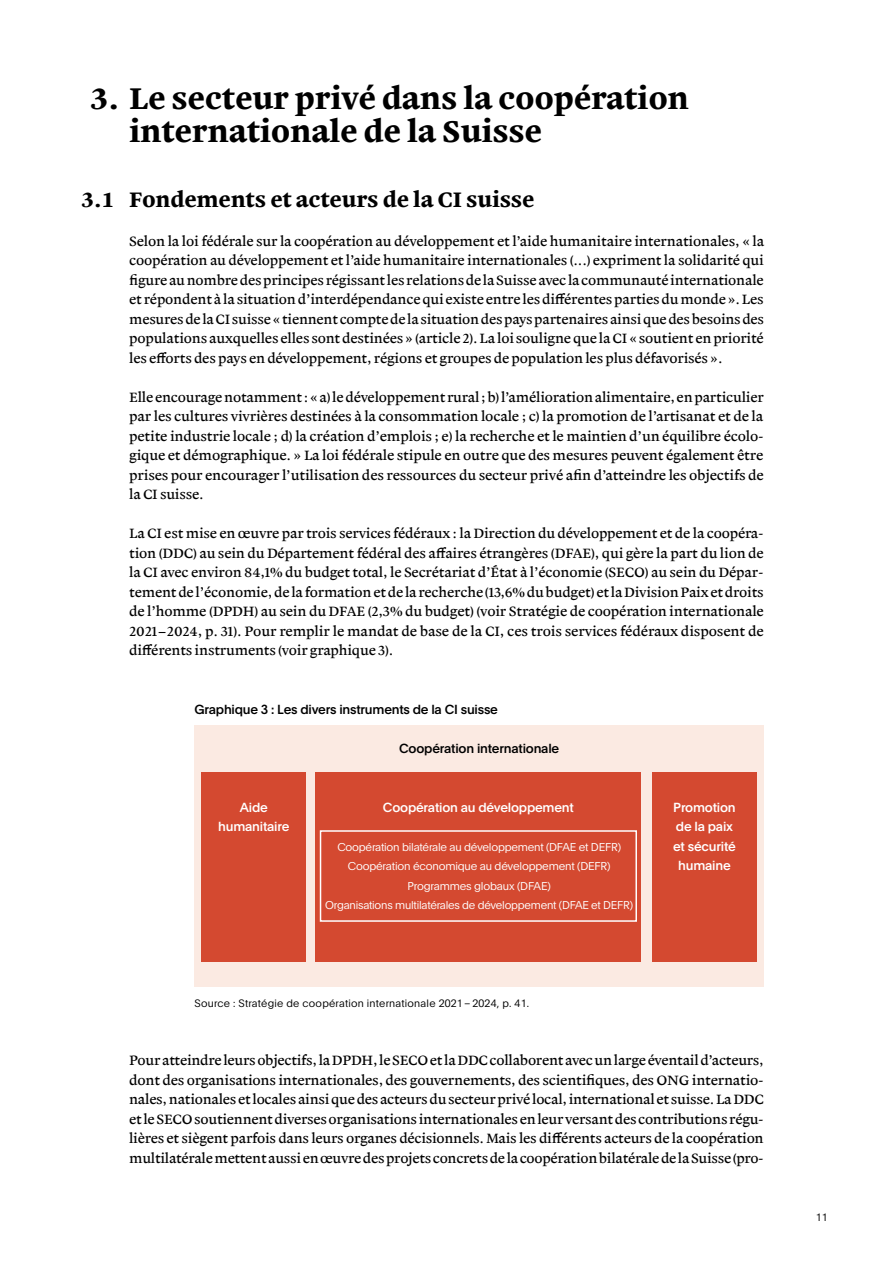
<style>
.page{position:relative;width:893px;height:1263px;background:#fff}
.page>*{position:absolute;margin:0;border:0;box-sizing:border-box;transform-origin:0 0}
.t1{font:700 30px/33px "Malabar LT Pro";letter-spacing:-.01em;color:#000}
.t2{font:700 21px "Malabar LT Pro";letter-spacing:-.01em;color:#000}
.t3{font:13.5px/19.5px "Malabar LT Pro";letter-spacing:-.015em;color:#000;text-align:justify}
.t4{font:500 12.9px/19.5px "Plain";letter-spacing:-.015em;color:#fff;text-align:center}
.t5{font:500 12.9px "Plain";letter-spacing:-.015em;color:#000}
.t6{font:300 11.1px/19.5px "Plain";letter-spacing:-.02em;color:#fff;text-align:center}
.t7{font:300 10.5px "Plain";letter-spacing:.02em;color:#000}
</style>
<div class="page">
<div style="left:195px;top:725px;width:569px;height:262px;background:#fbeae2"></div>
<div style="left:202px;top:772px;width:104px;height:190px;background:#d44930"></div>
<div style="left:316px;top:772px;width:325px;height:190px;background:#d44930"></div>
<div style="left:652px;top:772px;width:105px;height:190px;background:#d44930"></div>
<div style="left:320px;top:830px;width:317px;height:92px;border:2px solid #fff"></div>
<h1 class="t1" style="left:129px;top:80px;width:561px;text-indent:-40px">3. Le secteur privé dans la coopération internationale de la Suisse</h1>
<h2 class="t2" style="left:81px;top:183px;width:455px">3.1 Fondements et acteurs de la CI suisse</h2>
<p class="t3" style="left:129px;top:231px;width:637px">Selon la loi fédérale sur la coopération au développement et l’aide humanitaire internationales, « la coopération au développement et l’aide humanitaire internationales (...) expriment la solidarité qui figure au nombre des principes régissant les relations de la Suisse avec la communauté internationale et répondent à la situation d’interdépendance qui existe entre les différentes parties du monde ». Les mesures de la CI suisse « tiennent compte de la situation des pays partenaires ainsi que des besoins des populations auxquelles elles sont destinées » (article 2). La loi souligne que la CI « soutient en priorité les efforts des pays en développement, régions et groupes de population les plus défavorisés ».</p>
<p class="t3" style="left:129px;top:387px;width:636px">Elle encourage notamment : « a) le développement rural ; b) l’amélioration alimentaire, en particulier par les cultures vivrières destinées à la consommation locale ; c) la promotion de l’artisanat et de la petite industrie locale ; d) la création d’emplois ; e) la recherche et le maintien d’un équilibre écolo&shy;gique et démographique. » La loi fédérale stipule en outre que des mesures peuvent également être prises pour encourager l’utilisation des ressources du secteur privé afin d’atteindre les objectifs de la CI suisse.</p>
<p class="t3" style="left:129px;top:523px;width:636px">La CI est mise en œuvre par trois services fédéraux : la Direction du développement et de la coopéra&shy;tion (DDC) au sein du Département fédéral des affaires étrangères (DFAE), qui gère la part du lion de la CI avec environ 84,1% du budget total, le Secrétariat d’État à l’économie (SECO) au sein du Dépar&shy;tement de l’économie, de la formation et de la recherche (13,6% du budget) et la Division Paix et droits de l’homme (DPDH) au sein du DFAE (2,3% du budget) (voir Stratégie de coopération internationale 2021–2024, p. 31). Pour remplir le mandat de base de la CI, ces trois services fédéraux disposent de différents instruments (voir graphique 3).</p>
<p class="t5" style="left:195px;top:700px;width:305px">Graphique 3 : Les divers instruments de la CI suisse</p>
<p class="t5" style="left:399px;top:739px;width:162px">Coopération internationale</p>
<p class="t4" style="left:383px;top:796px;width:192px">Coopération au développement</p>
<p class="t6" style="left:325px;top:836px;width:309px">Coopération bilatérale au développement (DFAE et DEFR)<br>Coopération économique au développement (DEFR)<br>Programmes globaux (DFAE)<br>Organisations multilatérales de développement (DFAE et DEFR)</p>
<p class="t4" style="left:218px;top:796px;width:73px">Aide humanitaire</p>
<p class="t4" style="left:673px;top:796px;width:64px">Promotion de la paix et sécurité humaine</p>
<p class="t7" style="left:195px;top:995px;width:336px">Source : Stratégie de coopération internationale 2021 – 2024, p. 41.</p>
<p class="t3" style="left:129px;top:1050px;width:636px">Pour atteindre leurs objectifs, la DPDH, le SECO et la DDC collaborent avec un large éventail d’acteurs, dont des organisations internationales, des gouvernements, des scientifiques, des ONG internatio&shy;nales, nationales et locales ainsi que des acteurs du secteur privé local, international et suisse. La DDC et le SECO soutiennent diverses organisations internationales en leur versant des contributions régu&shy;lières et siègent parfois dans leurs organes décisionnels. Mais les différents acteurs de la coopération multilatérale mettent aussi en œuvre des projets concrets de la coopération bilatérale de la Suisse (pro-</p>
<p class="t7" style="left:816px;top:1210px;width:13px">11</p>
</div>
